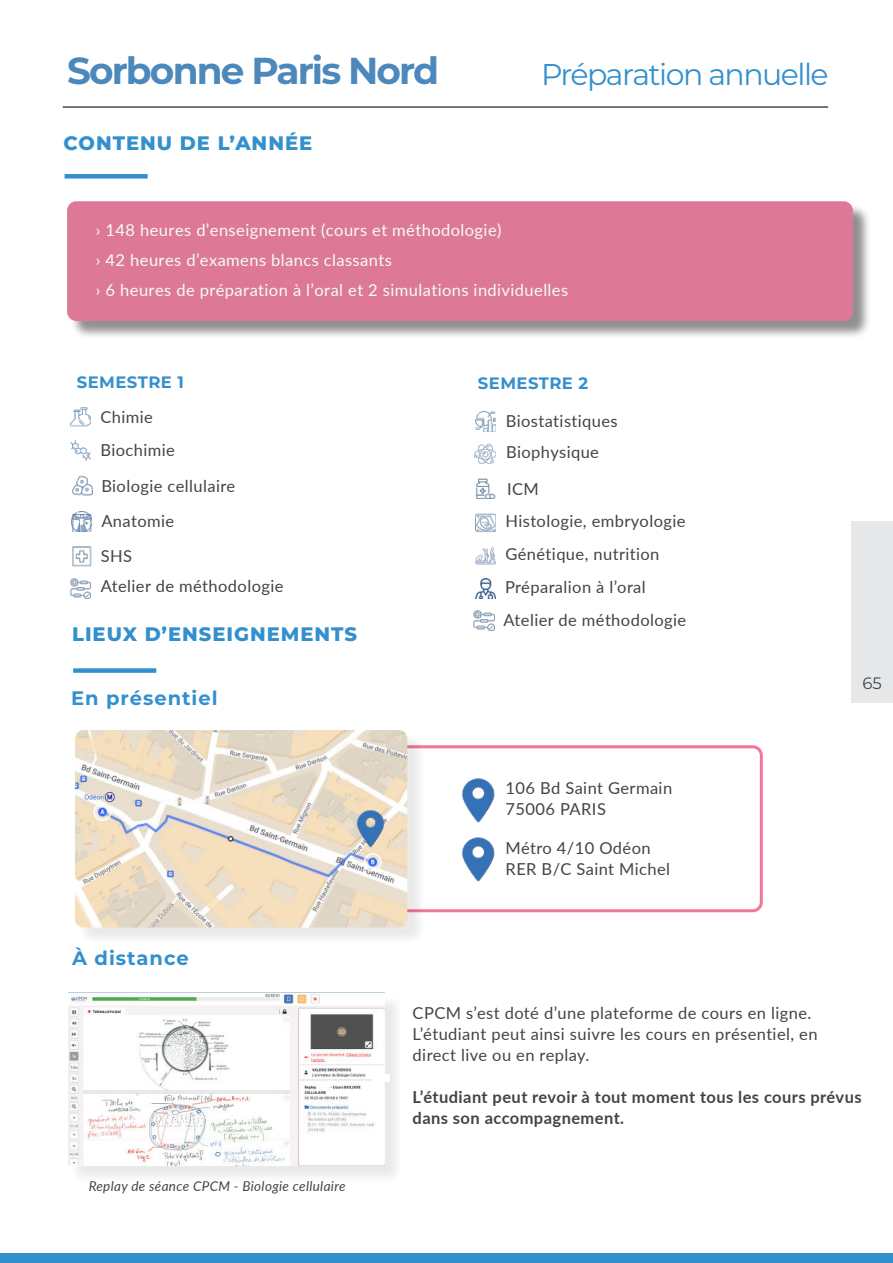
<style>
.page{position:relative;width:893px;height:1263px;background:#fff}
.page>*{position:absolute;margin:0;border:0;box-sizing:border-box;transform-origin:0 0}
.t1{font:700 37.5px "Montserrat";letter-spacing:-.05em;color:#4c88bc}
.t2{font:30px "Montserrat";letter-spacing:-.05em;color:#3390ce}
.t3{font:800 19.5px "Montserrat";letter-spacing:.05em;color:#3390ce}
.t4{font:700 19.5px "Montserrat";letter-spacing:.05em;color:#3390ce}
.t5{font:16.5px/21px "Lato";letter-spacing:.025em;color:#434445}
.t6{font:16.5px/30px "Lato";letter-spacing:.025em;color:#f6fbfb}
.t7{font:700 16.5px/21px "Lato";letter-spacing:.025em;color:#434445}
.t8{font:700 16.5px "Montserrat";letter-spacing:.025em;color:#368fcd}
.t9{font:16.5px "Montserrat";color:#434445}
.t10{font:italic 13.5px "Lato";letter-spacing:.025em;color:#434445}
</style>
<div class="page">
<div style="left:73px;top:668px;width:83px;height:5px;background:#3390ce"></div>
<div style="left:65px;top:174px;width:83px;height:5px;background:#3390ce"></div>
<img style="left:71px;top:407px;width:20px;height:20px">
<img style="left:71px;top:440px;width:20px;height:21px">
<img style="left:72px;top:476px;width:20px;height:20px">
<img style="left:71px;top:511px;width:20px;height:21px">
<img style="left:72px;top:546px;width:19px;height:20px">
<img style="left:71px;top:578px;width:20px;height:21px">
<img style="left:476px;top:412px;width:20px;height:20px">
<img style="left:475px;top:443px;width:20px;height:20px">
<img style="left:476px;top:479px;width:20px;height:20px">
<img style="left:475px;top:513px;width:20px;height:19px">
<img style="left:475px;top:547px;width:20px;height:18px">
<img style="left:474px;top:610px;width:20px;height:20px">
<img style="left:475px;top:578px;width:20px;height:20px">
<div style="left:0;top:1253px;width:893px;height:10px;background:#3390ce"></div>
<div style="left:70px;top:994px;width:334px;height:190px;background:#231f20;opacity:.1"></div>
<img style="left:68px;top:992px;width:317px;height:173px">
<div style="left:372px;top:1074px;width:17px;height:8px;background:#fff"></div>
<div style="left:350px;top:745px;width:413px;height:167px;border:3px solid #f27695;border-radius:9px"></div>
<img style="left:462px;top:778px;width:33px;height:44px">
<img style="left:462px;top:837px;width:33px;height:45px">
<div style="left:77px;top:732px;width:349px;height:214px;background:#231f20;opacity:.1"></div>
<img style="left:75px;top:730px;width:332px;height:197px">
<img style="left:351px;top:809px;width:38px;height:38px">
<div style="left:69px;top:203px;width:802px;height:136px;background:#231f20;opacity:.5"></div>
<div style="left:68px;top:202px;width:784px;height:118px;background:#dd7996;border-radius:9px"></div>
<div style="left:67px;top:201px;width:786px;height:120px;border:2px solid #dd7996;border-radius:9px"></div>
<div style="left:851px;top:521px;width:42px;height:181px;background:#e6e7e9"></div>
<hr style="left:63px;top:106px;width:765px;height:2px;background:#494a4b">
<h1 class="t1" style="left:67px;top:51px;width:374px">Sorbonne Paris Nord</h1>
<h2 class="t2" style="left:541px;top:63px;width:289px">Préparation annuelle</h2>
<p class="t3" style="left:64px;top:133px;width:250px">CONTENU DE L’ANNÉE</p>
<p class="t6" style="left:96px;top:215px;width:474px">› 148 heures d’enseignement (cours et méthodologie)<br>› 42 heures d’examens blancs classants<br>› 6 heures de préparation à l’oral et 2 simulations individuelles</p>
<p class="t8" style="left:77px;top:373px;width:109px">SEMESTRE 1</p>
<p class="t8" style="left:478px;top:374px;width:112px">SEMESTRE 2</p>
<p class="t5" style="left:100px;top:401px;width:76px;line-height:32.8px">Chimie<br>Biochimie</p>
<p class="t5" style="left:101px;top:468px;width:136px;line-height:35.2px">Biologie cellulaire<br>Anatomie<br>SHS</p>
<p class="t5" style="left:101px;top:576px;width:184px">Atelier de méthodologie</p>
<p class="t3" style="left:72px;top:624px;width:286px">LIEUX D’ENSEIGNEMENTS</p>
<p class="t4" style="left:71px;top:687px;width:148px">En présentiel</p>
<p class="t4" style="left:72px;top:948px;width:118px">À distance</p>
<p class="t10" style="left:89px;top:1178px;width:258px">Replay de séance CPCM - Biologie cellulaire</p>
<p class="t5" style="left:506px;top:405px;width:113px;line-height:31.2px">Biostatistiques<br>Biophysique</p>
<p class="t5" style="left:506px;top:473px;width:181px;line-height:31.7px">ICM<br>Histologie, embryologie</p>
<p class="t5" style="left:505px;top:543px;width:156px">Génétique, nutrition</p>
<p class="t5" style="left:505px;top:577px;width:142px">Préparalion à l’oral</p>
<p class="t5" style="left:503px;top:610px;width:184px">Atelier de méthodologie</p>
<p class="t5" style="left:506px;top:778px;width:168px">106 Bd Saint Germain<br>75006 PARIS</p>
<p class="t5" style="left:506px;top:837px;width:166px">Métro 4/10 Odéon<br>RER B/C Saint Michel</p>
<p class="t9" style="left:862px;top:677px;width:21px">65</p>
<p class="t5" style="left:413px;top:1002px;width:406px">CPCM s’est doté d’une plateforme de cours en ligne.<br>L’étudiant peut ainsi suivre les cours en présentiel, en direct live ou en replay.</p>
<p class="t7" style="left:413px;top:1086px;width:451px">L’étudiant peut revoir à tout moment tous les cours prévus dans son accompagnement.</p>
</div>
